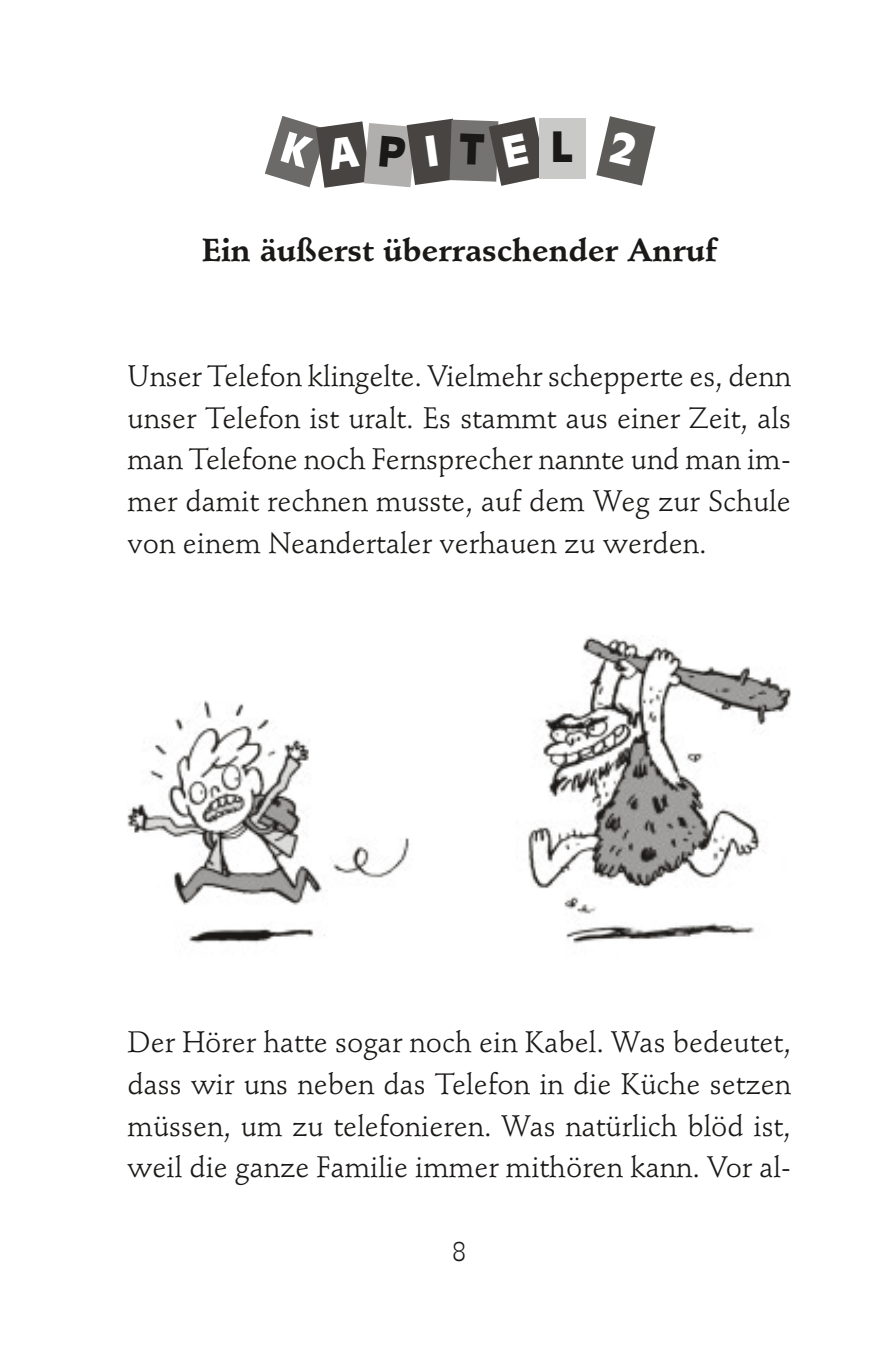
<style>
.page{position:relative;width:893px;height:1372px;background:#fff}
.page>*{position:absolute;margin:0;border:0;box-sizing:border-box;transform-origin:0 0}
.t1{font:900 41.18px "Antique Olive East AOTF";color:#1b1917}
.u1a{font:700 31.5px "Stempel Schneidler";color:#1b1917}
.jm1{font:29.25px/41.6px "Stempel Schneidler";color:#1b1917;text-align:justify}
.t2{font:27px "Stempel Schneidler";color:#1b1917}
</style>
<div class="page">
<img style="left:128px;top:636px;width:663px;height:308px">
<div style="left:539px;top:118px;width:47px;height:60px;background:#c9c9c8"></div>
<svg style="left:265px;top:116px;width:282px;height:72px"></svg>
<svg style="left:596px;top:116px;width:59px;height:70px"></svg>
<p class="t1" style="left:551px;top:123px;width:24px">L</p>
<p class="u1a" style="left:202px;top:231px;width:515px">Ein äußerst überraschender Anruf</p>
<p class="jm1" style="left:128px;top:355px;width:665px">Unser Telefon klingelte. Vielmehr schepperte es, denn unser Telefon ist uralt. Es stammt aus einer Zeit, als man Telefone noch Fernsprecher nannte und man im&shy;mer damit rechnen musste, auf dem Weg zur Schule von einem Neandertaler verhauen zu werden.</p>
<p class="jm1" style="left:128px;top:1021px;width:665px">Der Hörer hatte sogar noch ein Kabel. Was bedeutet, dass wir uns neben das Telefon in die Küche setzen müssen, um zu telefonieren. Was natürlich blöd ist, weil die ganze Familie immer mithören kann. Vor al-</p>
<p class="t2" style="left:452px;top:1235px;width:16px">8</p>
</div>
